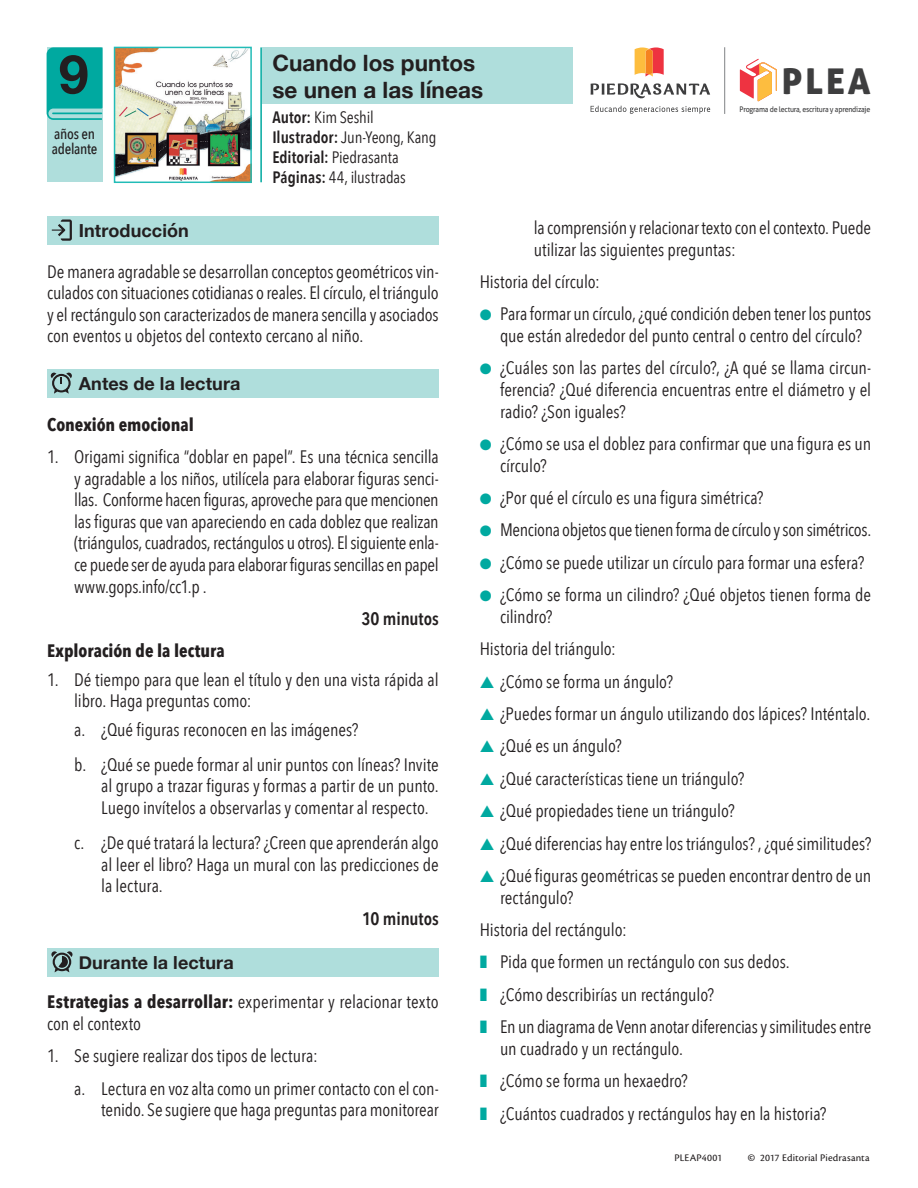
<style>
.page{position:relative;width:918px;height:1188px;background:#fff}
.page>*{position:absolute;margin:0;border:0;box-sizing:border-box;transform-origin:0 0}
.Edad{font:700 53.85px "Helvetica Neue";color:#231f20}
.t1{font:35.55px "Aller Display";color:#3e3e3f}
.Título_libro{font:700 22.5px "Helvetica Neue";letter-spacing:.005em;color:#231f20}
.t2{font:18px/21.6px "Avenir Next Condensed";letter-spacing:-.01em;color:#231f20}
.Títulos{font:700 18px "Helvetica Neue";letter-spacing:.005em;color:#231f20}
.t3{font:700 18px "Avenir Next Condensed";letter-spacing:-.005em;color:#231f20}
.t4{font:600 18px "Avenir Next Condensed";letter-spacing:-.005em;color:#231f20}
.Autor___Ilustrador{font:16.5px "Avenir Next Condensed";letter-spacing:-.01em;color:#231f20}
.Años_de_edad{font:500 15px/15px "Avenir Next Condensed";letter-spacing:-.02em;color:#231f20}
.t5{font:15px "Zapf Dingbats ITC";color:#00a9a0}
.t6{font:10.5px "Cronos Pro Capt";letter-spacing:.01em;color:#231f20}
.t7{font:700 10.5px "Cronos Pro";color:#231f20}
.t8{font:7.65px "Aller";letter-spacing:-.03em;color:#3e3e3f;scale:.92 1}
.s1{font-weight:600}
.s2{font-weight:700}
.s3{color:#00a9a0}
</style>
<div class="page">
<svg style="left:740px;top:59px;width:37px;height:42px"></svg>
<svg style="left:635px;top:47px;width:29px;height:30px"></svg>
<svg style="left:591px;top:83px;width:119px;height:16px"></svg>
<svg style="left:591px;top:106px;width:119px;height:8px"></svg>
<hr style="left:724px;top:47px;width:1px;height:67px;background:#808285">
<hr style="left:260px;top:47px;width:2px;height:135px;background:#00a9a0">
<div style="left:262px;top:47px;width:310px;height:57px;background:#afdedc"></div>
<div style="left:47px;top:47px;width:55px;height:135px;background:#afdedc"></div>
<svg style="left:47px;top:47px;width:55px;height:73px;background:#14afa6"></svg>
<img style="left:117px;top:50px;width:132px;height:130px">
<div style="left:114px;top:47px;width:138px;height:136px;border:2px solid #22bcb7"></div>
<div style="left:47px;top:216px;width:392px;height:28px;background:#afdedc"></div>
<div style="left:47px;top:369px;width:392px;height:28px;background:#afdedc"></div>
<svg style="left:51px;top:373px;width:21px;height:21px"></svg>
<div style="left:47px;top:948px;width:392px;height:28px;background:#afdedc"></div>
<svg style="left:51px;top:951px;width:22px;height:21px"></svg>
<svg style="left:61px;top:219px;width:11px;height:22px"></svg>
<svg style="left:52px;top:224px;width:13px;height:12px"></svg>
<p class="Edad" style="left:59px;top:32px;width:31px">9</p>
<p class="Años_de_edad" style="left:52px;top:126px;width:47px">años en adelante</p>
<h1 class="Edad" style="left:59px;top:32px;width:31px">4</h1>
<p class="Título_libro" style="left:272px;top:46px;width:204px">Cuando los puntos</p>
<p class="Título_libro" style="left:272px;top:73px;width:212px">se unen a las líneas</p>
<p class="Autor___Ilustrador" style="left:272px;top:104px;width:103px"><span class="s1">Autor:</span> Kim Seshil</p>
<p class="Autor___Ilustrador" style="left:272px;top:123px;width:166px"><span class="s1">Ilustrador:</span> Jun-Yeong, Kang</p>
<p class="Autor___Ilustrador" style="left:272px;top:143px;width:128px"><span class="s1">Editorial:</span> Piedrasanta</p>
<p class="Autor___Ilustrador" style="left:272px;top:163px;width:135px"><span class="s1">Páginas:</span> 44, ilustradas</p>
<h2 class="t1" style="left:782px;top:59px;width:91px">PLEA</h2>
<p class="t8" style="left:740px;top:105px;width:144px">Programa de lectura, escritura y aprendizaje</p>
<p class="Títulos" style="left:79px;top:217px;width:112px">Introducción</p>
<p class="t2" style="left:47px;top:260px;width:393px">De manera agradable se desarrollan conceptos geométricos vin-</p>
<p class="t2" style="left:47px;top:303px;width:393px">ely rectángulosoncaracterizadosdemanerasencillayasociados con eventos u objetos del contexto cercano al niño.</p>
<p class="t2" style="left:47px;top:281px;width:393px">culadosconsituacionescotidianasoreales El. círculo el, triángulo</p>
<p class="Títulos" style="left:79px;top:369px;width:163px">Antes de la lectura</p>
<p class="t3" style="left:47px;top:413px;width:148px">Conexión emocional</p>
<p class="t2" style="left:74px;top:445px;width:366px">Origami significa “doblar en papel .” Es una técnica sencilla</p>
<p class="t2" style="left:47px;top:445px;width:13px">1.</p>
<p class="t2" style="left:74px;top:467px;width:366px">y agradable a los niños, utilícela para elaborar figuras senci-</p>
<p class="t2" style="left:74px;top:510px;width:366px">las figuras que van apareciendo en cada doblez que realizan</p>
<p class="t2" style="left:74px;top:553px;width:366px">cepuedeserdeayudaparaelaborarfigurassencillasenpapel</p>
<p class="t2" style="left:74px;top:488px;width:366px">llas. Conformehacenfiguras,aprovecheparaquemencionen</p>
<p class="t2" style="left:74px;top:531px;width:366px">(triángulos,cuadrados,rectángulosuotros E l.) siguienteenla-</p>
<p class="t2" style="left:74px;top:575px;width:134px">www.gops.info c c/ 1 . .p</p>
<p class="t4" style="left:362px;top:603px;width:79px">30 minutos</p>
<p class="t3" style="left:47px;top:640px;width:179px">Exploración de la lectura</p>
<p class="t2" style="left:74px;top:668px;width:366px">Dé tiempo para que lean el título y den una vista rápida al</p>
<p class="t2" style="left:47px;top:668px;width:13px">1.</p>
<p class="t2" style="left:74px;top:689px;width:179px">libro. Haga preguntas como:</p>
<p class="t2" style="left:101px;top:718px;width:259px">¿Qué figuras reconocen en las imágenes?</p>
<p class="t2" style="left:74px;top:718px;width:13px">.a</p>
<p class="t2" style="left:74px;top:753px;width:14px">.b</p>
<p class="t2" style="left:74px;top:831px;width:12px">.c</p>
<p class="t2" style="left:101px;top:753px;width:339px">¿Qué se puede formar al unir puntos con líneas? Invite</p>
<p class="t2" style="left:101px;top:774px;width:339px">al grupo a trazar figuras y formas a partir de un punto.<br>Luego invítelos a observarlas y comentar al respecto.</p>
<p class="t2" style="left:101px;top:831px;width:339px">¿De qué tratará la lectura? ¿Creen que aprenderán algo</p>
<p class="t2" style="left:101px;top:853px;width:339px">al leer el libro? Haga un mural con las predicciones de la lectura.</p>
<p class="t4" style="left:362px;top:903px;width:78px">10 minutos</p>
<p class="Títulos" style="left:79px;top:948px;width:157px">Durante la lectura</p>
<p class="t2" style="left:47px;top:990px;width:393px"><span class="s2">Estrategias a desarrollar:</span> experimentar y relacionar texto con el contexto</p>
<p class="t2" style="left:74px;top:1044px;width:245px">Se sugiere realizar dos tipos de lectura:</p>
<p class="t2" style="left:47px;top:1044px;width:13px">1.</p>
<p class="t2" style="left:74px;top:1077px;width:13px">.a</p>
<p class="t2" style="left:101px;top:1077px;width:339px">Lectura en voz alta como un primer contacto con el con-</p>
<p class="t2" style="left:101px;top:1098px;width:339px">tenido Se. sugiere que haga preguntas para monitorear</p>
<p class="t2" style="left:534px;top:216px;width:339px">lacomprensiónyrelacionartextoconelcontexto.Puede utilizar las siguientes preguntas:</p>
<p class="t2" style="left:480px;top:270px;width:122px">Historia del círculo:</p>
<p class="t2" style="left:500px;top:302px;width:373px">Paraformaruncírculo ¿, quécondicióndebentenerlospuntos</p>
<p class="t5" style="left:480px;top:308px;width:13px">●</p>
<p class="t2" style="left:500px;top:324px;width:363px">que están alrededor del punto central o centro del círculo?</p>
<p class="t2" style="left:500px;top:378px;width:373px">ferencia? ¿Qué diferencia encuentras entre el diámetro y el</p>
<p class="t2" style="left:480px;top:356px;width:393px"><span class="s3">●</span> ¿Cuáles son las partes del círculo A¿,? qué se llama circun-</p>
<p class="t2" style="left:500px;top:400px;width:127px">radio? ¿Son iguales?</p>
<p class="t2" style="left:500px;top:432px;width:373px;text-indent:-20px"><span class="s3">●</span> ¿Cómo se usa el doblez para confirmar que una figura es un círculo?</p>
<p class="t2" style="left:480px;top:486px;width:285px"><span class="s3">●</span> ¿Por qué el círculo es una figura simétrica?</p>
<p class="t2" style="left:500px;top:518px;width:373px">Mencionaobjetosquetienenformadecírculoysonsimétricos.</p>
<p class="t5" style="left:480px;top:524px;width:13px">●</p>
<p class="t2" style="left:480px;top:551px;width:386px"><span class="s3">●</span> ¿Cómo se puede utilizar un círculo para formar una esfera?</p>
<p class="t2" style="left:500px;top:583px;width:373px;text-indent:-20px"><span class="s3">●</span> ¿Cómo se forma un cilindro? ¿Qué objetos tienen forma de cilindro?</p>
<p class="t2" style="left:480px;top:637px;width:138px">Historia del triángulo:</p>
<p class="t2" style="left:480px;top:670px;width:195px"><span class="s3">▲</span> ¿Cómo se forma un ángulo?</p>
<p class="t2" style="left:480px;top:702px;width:392px"><span class="s3">▲</span> ¿Puedes formar un ángulo utilizando dos lápices? Inténtalo.</p>
<p class="t2" style="left:480px;top:734px;width:144px"><span class="s3">▲</span> ¿Qué es un ángulo?</p>
<p class="t2" style="left:480px;top:767px;width:266px"><span class="s3">▲</span> ¿Qué características tiene un triángulo?</p>
<p class="t2" style="left:480px;top:799px;width:256px"><span class="s3">▲</span> ¿Qué propiedades tiene un triángulo?</p>
<p class="t2" style="left:480px;top:832px;width:393px"><span class="s3">▲</span> ¿Qué diferencias hay entre los triángulos ¿,? qué similitudes?</p>
<p class="t2" style="left:500px;top:864px;width:373px;text-indent:-20px"><span class="s3">▲</span> ¿Qué figuras geométricas se pueden encontrar dentro de un rectángulo?</p>
<p class="t2" style="left:480px;top:918px;width:148px">Historia del rectángulo:</p>
<p class="t2" style="left:500px;top:950px;width:291px">Pida que formen un rectángulo con sus dedos.</p>
<p class="t2" style="left:480px;top:983px;width:236px"><span class="s3">❚</span> ¿Cómo describirías un rectángulo?</p>
<p class="t2" style="left:500px;top:1015px;width:373px">EnundiagramadeVennanotardiferenciasysimilitudesentre</p>
<p class="t2" style="left:500px;top:1037px;width:184px">un cuadrado y un rectángulo.</p>
<p class="t2" style="left:480px;top:1069px;width:210px"><span class="s3">❚</span> ¿Cómo se forma un hexaedro?</p>
<p class="t2" style="left:480px;top:1102px;width:348px"><span class="s3">❚</span> ¿Cuántos cuadrados y rectángulos hay en la historia?</p>
<p class="t6" style="left:674px;top:1152px;width:49px">PLEAP4001</p>
<p class="t6" style="left:760px;top:1152px;width:111px">2017 Editorial Piedrasanta</p>
<p class="t7" style="left:748px;top:1152px;width:9px">©</p>
</div>
